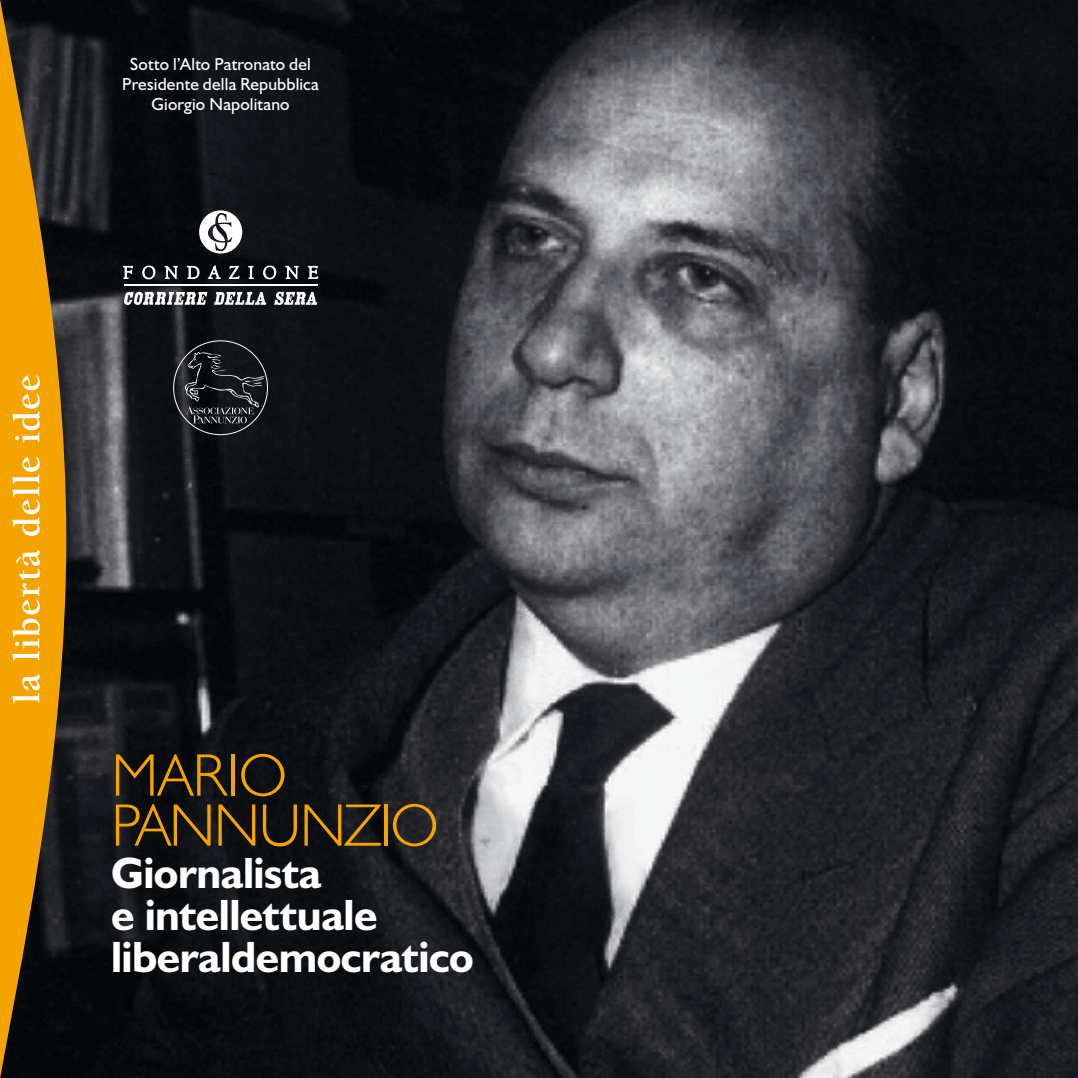
<style>
.page{position:relative;width:1078px;height:1078px;background:#fff}
.page>*{position:absolute;margin:0;border:0;box-sizing:border-box;transform-origin:0 0}
.t1{font:300 60.25px/50px "Humanist 521 BT";letter-spacing:-.03em;color:#f5a300}
.t2{font:700 44px/42.2px "Humanist 521 BT";letter-spacing:-.01em;color:#fff}
.t3{font:17.5px/20px "Humanist 521 BT";letter-spacing:.01em;color:#fff;text-align:center}
</style>
<div class="page">
<img style="left:66px;top:0;width:1011px;height:1077px">
<svg style="left:0;top:0;width:66px;height:1077px;background:#996a0c"></svg>
<svg style="left:12px;top:375px;width:28px;height:328px"></svg>
<hr style="left:124px;top:284px;width:193px;height:2px;background:#fff">
<svg style="left:124px;top:291px;width:83px;height:14px"></svg>
<svg style="left:274px;top:292px;width:43px;height:13px"></svg>
<svg style="left:214px;top:292px;width:52px;height:13px"></svg>
<svg style="left:123px;top:265px;width:10px;height:14px"></svg>
<svg style="left:142px;top:265px;width:14px;height:14px"></svg>
<svg style="left:164px;top:265px;width:14px;height:16px"></svg>
<svg style="left:187px;top:265px;width:13px;height:14px"></svg>
<svg style="left:208px;top:265px;width:13px;height:14px"></svg>
<svg style="left:228px;top:264px;width:12px;height:15px"></svg>
<svg style="left:248px;top:265px;width:6px;height:14px"></svg>
<svg style="left:263px;top:265px;width:13px;height:14px"></svg>
<svg style="left:285px;top:265px;width:14px;height:16px"></svg>
<svg style="left:307px;top:265px;width:11px;height:14px"></svg>
<svg style="left:199px;top:210px;width:43px;height:43px"></svg>
<svg style="left:184px;top:351px;width:81px;height:72px;background:#2a2d30"></svg>
<p class="t3" style="left:122px;top:54px;width:198px">Sotto l’Alto Patronato del<br>Presidente della Repubblica<br>Giorgio Napolitano</p>
<h1 class="t1" style="left:111px;top:748px;width:329px">MARIO<br>PANNUNZIO</h1>
<h2 class="t2" style="left:111px;top:850px;width:364px">Giornalista<br>e intellettuale liberaldemocratico</h2>
</div>
